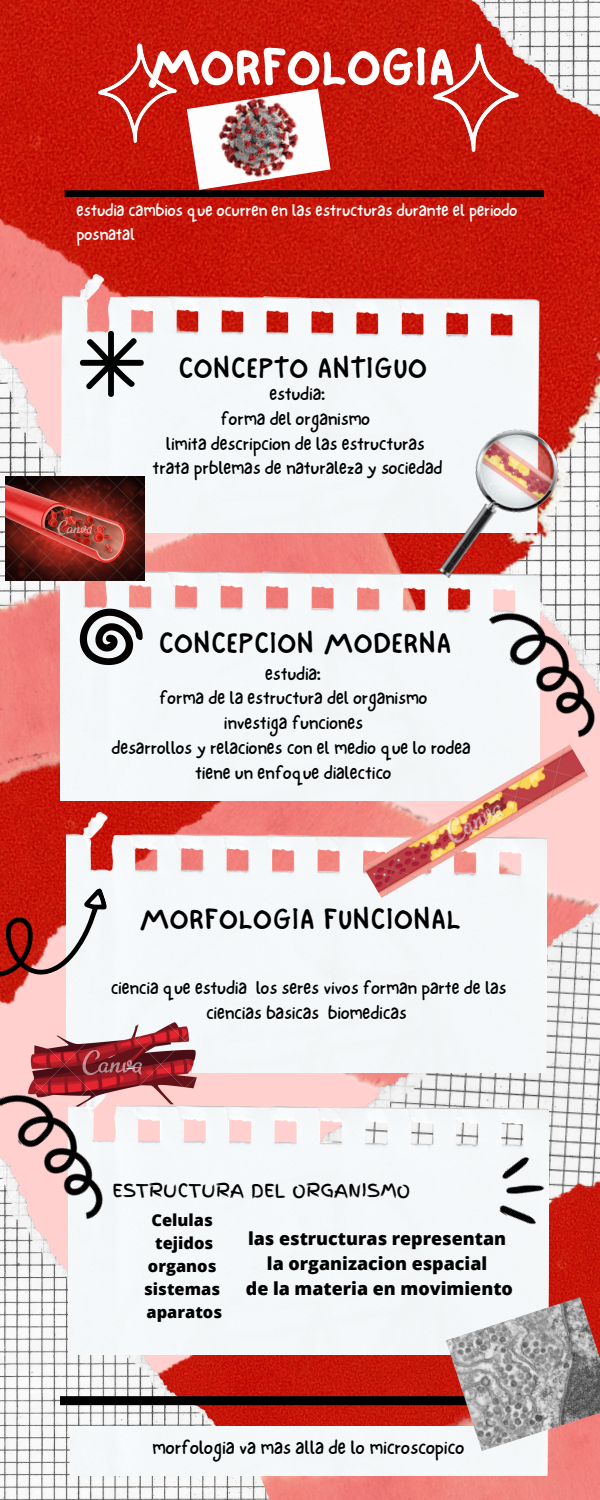
<style>
.page{position:relative;width:600px;height:1500px;background:#fff}
.page>*{position:absolute;margin:0;border:0;box-sizing:border-box;transform-origin:0 0}
.t1{font:55px "NF One Little Font Bold";letter-spacing:.015em;color:#fff}
.t2{font:31px "NF One Little Font Regular";letter-spacing:.02em;color:#000}
.t3{font:18.8px "NF One Little Font Regular";color:#000}
.t4{font:18px/24.8px "NF One Little Font Regular";color:#000;text-align:center}
.t5{font:18px "Finger Paint";letter-spacing:.02em;color:#000}
.t6{font:800 17.9px "Open Sans";color:#000}
.t7{font:16.7px/23.2px "NF One Little Font Regular";color:#fff}
.t8{font:800 16.4px "Open Sans";color:#000}
</style>
<div class="page">
<img style="left:232px;top:1031px;width:368px;height:84px">
<img style="left:549px;top:1115px;width:51px;height:159px">
<img style="left:0;top:1227px;width:251px;height:273px">
<img style="left:0;top:0;width:600px;height:337px">
<img style="left:0;top:337px;width:600px;height:694px">
<img style="left:0;top:330px;width:60px;height:91px">
<img style="left:0;top:421px;width:415px;height:408px">
<img style="left:407px;top:0;width:193px;height:218px">
<div style="left:65px;top:190px;width:479px;height:7px;background:#000"></div>
<img style="left:60px;top:549px;width:480px;height:252px">
<img style="left:73px;top:608px;width:69px;height:62px">
<img style="left:251px;top:1274px;width:349px;height:226px">
<div style="left:60px;top:1396px;width:497px;height:9px;background:#000"></div>
<div style="left:69px;top:1426px;width:480px;height:50px;background:#f5f8f9"></div>
<img style="left:99px;top:44px;width:77px;height:98px">
<img style="left:433px;top:44px;width:85px;height:107px">
<img style="left:66px;top:812px;width:480px;height:260px">
<img style="left:60px;top:274px;width:480px;height:258px">
<img style="left:483px;top:594px;width:117px;height:151px">
<img style="left:79px;top:330px;width:66px;height:67px">
<img style="left:69px;top:1083px;width:480px;height:271px">
<img style="left:0;top:1184px;width:122px;height:43px">
<img style="left:485px;top:1152px;width:79px;height:80px">
<svg style="left:0;top:887px;width:122px;height:57px"></svg>
<img style="left:187px;top:89px;width:144px;height:101px">
<img style="left:446px;top:1297px;width:154px;height:154px">
<img style="left:0;top:944px;width:232px;height:240px">
<img style="left:5px;top:476px;width:139px;height:104px">
<img style="left:415px;top:421px;width:160px;height:159px">
<img style="left:363px;top:745px;width:225px;height:153px">
<p class="t1" style="left:147px;top:34px;width:309px">MORFOLOGIA</p>
<p class="t7" style="left:76px;top:199px;width:442px">estudia cambios que ocurren en las estructuras durante el periodo posnatal</p>
<p class="t2" style="left:178px;top:349px;width:250px">CONCEPTO ANTIGUO</p>
<p class="t4" style="left:269px;top:382px;width:58px">estudia:</p>
<p class="t4" style="left:220px;top:406px;width:151px">forma del organismo</p>
<p class="t4" style="left:166px;top:431px;width:260px">limita descripcion de las estructuras</p>
<p class="t4" style="left:153px;top:456px;width:291px">trata prblemas de naturaleza y sociedad</p>
<p class="t2" style="left:159px;top:625px;width:294px">CONCEPCION MODERNA</p>
<p class="t4" style="left:265px;top:661px;width:58px">estudia:</p>
<p class="t4" style="left:159px;top:686px;width:270px">forma de la estructura del organismo</p>
<p class="t4" style="left:224px;top:711px;width:140px">investiga funciones</p>
<p class="t4" style="left:112px;top:735px;width:360px">desarrollos y relaciones con el medio que lo rodea</p>
<p class="t4" style="left:195px;top:760px;width:198px">tiene un enfoque dialectico</p>
<p class="t2" style="left:139px;top:900px;width:323px">MORFOLOGIA FUNCIONAL</p>
<p class="t4" style="left:111px;top:976px;width:397px">ciencia que estudia los seres vivos forman parte de las ciencias basicas biomedicas</p>
<p class="t5" style="left:112px;top:1178px;width:299px">ESTRUCTURA DEL ORGANISMO</p>
<p class="t8" style="left:152px;top:1208px;width:63px">Celulas</p>
<p class="t8" style="left:155px;top:1231px;width:60px">tejidos</p>
<p class="t8" style="left:148px;top:1254px;width:70px">organos</p>
<p class="t8" style="left:144px;top:1277px;width:77px">sistemas</p>
<p class="t8" style="left:146px;top:1300px;width:77px">aparatos</p>
<p class="t6" style="left:248px;top:1226px;width:260px">las estructuras representan</p>
<p class="t6" style="left:267px;top:1251px;width:222px">la organizacion espacial</p>
<p class="t6" style="left:246px;top:1276px;width:269px">de la materia en movimiento</p>
<p class="t3" style="left:152px;top:1436px;width:314px">morfologia va mas alla de lo microscopico</p>
</div>
